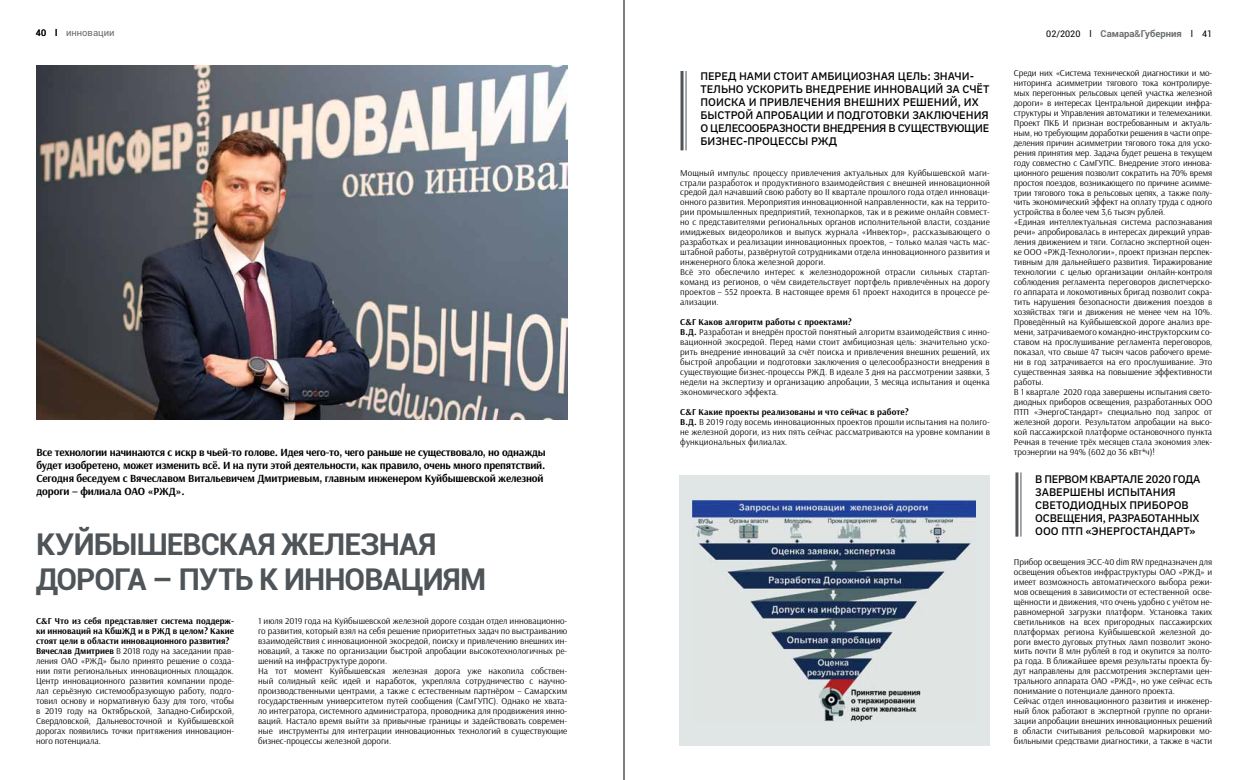
<style>
.page{position:relative;width:1248px;height:780px;background:#fff}
.page>*{position:absolute;margin:0;border:0;box-sizing:border-box;transform-origin:0 0}
.t1{font:700 30px/35px "Roboto";letter-spacing:-.03em;color:#4e5458}
.t2{font:600 11px/13px "Aneliza";color:#000}
.t3{font:700 11px/13.2px "Arsenal";letter-spacing:-.02em;color:#000}
.t4{font:700 9.5px "Roboto";color:#6c6f71}
.t5{font:9.5px "Roboto";color:#6c6f71}
.t6{font:9px/10px "Arsenal";color:#000}
.t7{font:9px "Roboto";color:#000}
.s1{font-weight:700}
.s2{font-family:"AG Opus C";font-weight:700}
.s3{font-weight:400;font-size:9px;color:#000}
.s4{font-weight:500}
</style>
<div class="page">
<div style="left:679px;top:475px;width:310px;height:270px;background:#e0e6e6"></div>
<img style="left:692px;top:500px;width:283px;height:221px">
<hr style="left:685px;top:71px;width:1px;height:79px;background:#4e5458">
<hr style="left:680px;top:71px;width:3px;height:79px;background:#4e5458">
<hr style="left:1020px;top:472px;width:1px;height:64px;background:#4e5458">
<hr style="left:1015px;top:472px;width:3px;height:64px;background:#4e5458">
<img style="left:36px;top:66px;width:531px;height:353px">
<hr style="left:623px;top:0;width:1px;height:780px;background:#000">
<p class="t7" style="left:36px;top:27px;width:23px">40 l</p>
<p class="t5" style="left:66px;top:26px;width:50px">инновации</p>
<p class="t3" style="left:36px;top:445px;width:510px">Все технологии начинаются с искр в чьей-то голове. Идея чего-то, чего раньше не существовало, но однажды будет изобретено, может изменить всё. И на пути этой деятельности, как правило, очень много препятствий.<br>Сегодня беседуем с Вячеславом Витальевичем Дмитриевым, главным инженером Куйбышевской железной дороги – филиала ОАО «РЖД».</p>
<h1 class="t1" style="left:36px;top:525px;width:451px">Куйбышевская железная дорога – путь к инновациям</h1>
<p class="t6" style="left:36px;top:616px;width:199px"><span class="s1">С</span><span class="s2">&amp;</span><span class="s1">Г Что из себя представляет система поддерж&shy;ки инноваций на КбшЖД и в РЖД в целом? Какие стоят цели в области инновационного развития?<br>Вячеслав Дмитриев</span> В 2018 году на заседании прав&shy;ления ОАО «РЖД» было принято решение о созда&shy;нии пяти региональных инновационных площадок.<br>Центр инновационного развития компании проде&shy;лал серьёзную системообразующую работу, подго&shy;товил основу и нормативную базу для того, чтобы в 2019 году на Октябрьской, Западно-Сибирской, Свердловской, Дальневосточной и Куйбышевской дорогах появились точки притяжения инновацион&shy;ного потенциала.</p>
<p class="t6" style="left:258px;top:616px;width:311px">1 июля 2019 года на Куйбышевской железной дороге создан отдел инновационно&shy;го развития, который взял на себя решение приоритетных задач по выстраиванию взаимодействия с инновационной экосредой, поиску и привлечению внешних ин&shy;новаций, а также по организации быстрой апробации высокотехнологичных ре&shy;шений на инфраструктуре дороги.<br>На тот момент Куйбышевская железная дорога уже накопила собствен&shy;ный солидный кейс идей и наработок, укрепляла сотрудничество с научно&shy;производственными центрами, а также с естественным партнёром – Самарским государственным университетом путей сообщения (СамГУПС). Однако не хвата&shy;ло интегратора, системного администратора, проводника для продвижения инно&shy;ваций. Настало время выйти за привычные границы и задействовать современ&shy;ные инструменты для интеграции инновационных технологий в существующие бизнес-процессы железной дороги.</p>
<p class="t4" style="left:1046px;top:27px;width:167px"><span class="s3">02/2020 l</span> Самара<span class="s4">&amp;</span>Губерния <span class="s3">l 41</span></p>
<p class="t2" style="left:700px;top:69px;width:290px">ПЕРЕД НАМИ СТОИТ АМБИЦИОЗНАЯ ЦЕЛЬ: ЗНАЧИ-ТЕЛЬНО УСКОРИТЬ ВНЕДРЕНИЕ ИННОВАЦИЙ ЗА СЧЁТ ПОИСКА И ПРИВЛЕЧЕНИЯ ВНЕШНИХ РЕШЕНИЙ, ИХ БЫСТРОЙ АПРОБАЦИИ И ПОДГОТОВКИ ЗАКЛЮЧЕНИЯ О ЦЕЛЕСООБРАЗНОСТИ ВНЕДРЕНИЯ В СУЩЕСТВУЮЩИЕ БИЗНЕС-ПРОЦЕССЫ РЖД</p>
<p class="t6" style="left:1013px;top:68px;width:200px">Среди них «Система технической диагностики и мо&shy;ниторинга асимметрии тягового тока контролируе&shy;мых перегонных рельсовых цепей участка железной дороги» в интересах Центральной дирекции инфра&shy;структуры и Управления автоматики и телемеханики.<br>Проект ПКБ И признан востребованным и актуаль&shy;ным, но требующим доработки решения в части опре&shy;деления причин асимметрии тягового тока для уско&shy;рения принятия мер. Задача будет решена в текущем году совместно с СамГУПС. Внедрение этого иннова&shy;ционного решения позволит сократить на 70% время простоя поездов, возникающего по причине асимме&shy;трии тягового тока в рельсовых цепях, а также полу&shy;чить экономический эффект на оплату труда с одного устройства в более чем 3,6 тысяч рублей.<br>«Единая интеллектуальная система распознавания речи» апробировалась в интересах дирекций управ&shy;ления движением и тяги. Согласно экспертной оцен&shy;ке ООО «РЖД-Технологии», проект признан перспек&shy;тивным для дальнейшего развития. Тиражирование технологии с целью организации онлайн-контроля соблюдения регламента переговоров диспетчерско&shy;го аппарата и локомотивных бригад позволит сокра&shy;тить нарушения безопасности движения поездов в хозяйствах тяги и движения не менее чем на 10%.<br>Проведённый на Куйбышевской дороге анализ вре&shy;мени, затрачиваемого командно-инструкторским со&shy;ставом на прослушивание регламента переговоров, показал, что свыше 47 тысяч часов рабочего време&shy;ни в год затрачивается на его прослушивание. Это существенная заявка на повышение эффективности работы.<br>В 1 квартале 2020 года завершены испытания свето&shy;диодных приборов освещения, разработанных ООО ПТП «ЭнергоСтандарт» специально под запрос от железной дороги. Результатом апробации на высо&shy;кой пассажирской платформе остановочного пункта Речная в течение трёх месяцев стала экономия элек&shy;троэнергии на 94% (602 до 36 кВт*ч)!</p>
<p class="t6" style="left:680px;top:167px;width:311px">Мощный импульс процессу привлечения актуальных для Куйбышевской маги&shy;страли разработок и продуктивного взаимодействия с внешней инновационной средой дал начавший свою работу во II квартале прошлого года отдел инноваци&shy;онного развития. Мероприятия инновационной направленности, как на террито&shy;рии промышленных предприятий, технопарков, так и в режиме онлайн совмест&shy;но с представителями региональных органов исполнительной власти, создание имиджевых видеороликов и выпуск журнала «Инвектор», рассказывающего о разработках и реализации инновационных проектов, – только малая часть мас&shy;штабной работы, развёрнутой сотрудниками отдела инновационного развития и инженерного блока железной дороги.<br>Всё это обеспечило интерес к железнодорожной отрасли сильных стартап&shy;команд из регионов, о чём свидетельствует портфель привлечённых на дорогу проектов – 552 проекта. В настоящее время 61 проект находится в процессе ре&shy;ализации.</p>
<p class="t6" style="left:680px;top:317px;width:311px"><span class="s1">С</span><span class="s2">&amp;</span><span class="s1">Г Каков алгоритм работы с проектами?<br>В.Д.</span> Разработан и внедрён простой понятный алгоритм взаимодействия с инно&shy;вационной экосредой. Перед нами стоит амбициозная цель: значительно уско&shy;рить внедрение инноваций за счёт поиска и привлечения внешних решений, их быстрой апробации и подготовки заключения о целесообразности внедрения в существующие бизнес-процессы РЖД. В идеале 3 дня на рассмотрении заявки, 3 недели на экспертизу и организацию апробации, 3 месяца испытания и оценка экономического эффекта.</p>
<p class="t6" style="left:680px;top:407px;width:311px"><span class="s1">С</span><span class="s2">&amp;</span><span class="s1">Г Какие проекты реализованы и что сейчас в работе?<br>В.Д.</span> В 2019 году восемь инновационных проектов прошли испытания на полиго&shy;не железной дороги, из них пять сейчас рассматриваются на уровне компании в функциональных филиалах.</p>
<p class="t2" style="left:1035px;top:472px;width:166px">В ПЕРВОМ КВАРТАЛЕ 2020 ГОДА<br>ЗАВЕРШЕНЫ ИСПЫТАНИЯ<br>СВЕТОДИОДНЫХ ПРИБОРОВ<br>ОСВЕЩЕНИЯ, РАЗРАБОТАННЫХ<br>ООО ПТП «ЭНЕРГОСТАНДАРТ»</p>
<p class="t6" style="left:1013px;top:556px;width:200px">Прибор освещения ЭСС-40 dim RW предназначен для освещения объектов инфраструктуры ОАО «РЖД» и имеет возможность автоматического выбора режи&shy;мов освещения в зависимости от естественной осве&shy;щённости и движения, что очень удобно с учётом не&shy;равномерной загрузки платформ. Установка таких светильников на всех пригородных пассажирских платформах региона Куйбышевской железной до&shy;роги вместо дуговых ртутных ламп позволит эконо&shy;мить почти 8 млн рублей в год и окупится за полто&shy;ра года. В ближайшее время результаты проекта бу&shy;дут направлены для рассмотрения экспертами цен&shy;трального аппарата ОАО «РЖД», но уже сейчас есть понимание о потенциале данного проекта.<br>Сейчас отдел инновационного развития и инженер&shy;ный блок работают в экспертной группе по органи&shy;зации апробации внешних инновационных решений в области считывания рельсовой маркировки мо&shy;бильными средствами диагностики, а также в части</p>
</div>
